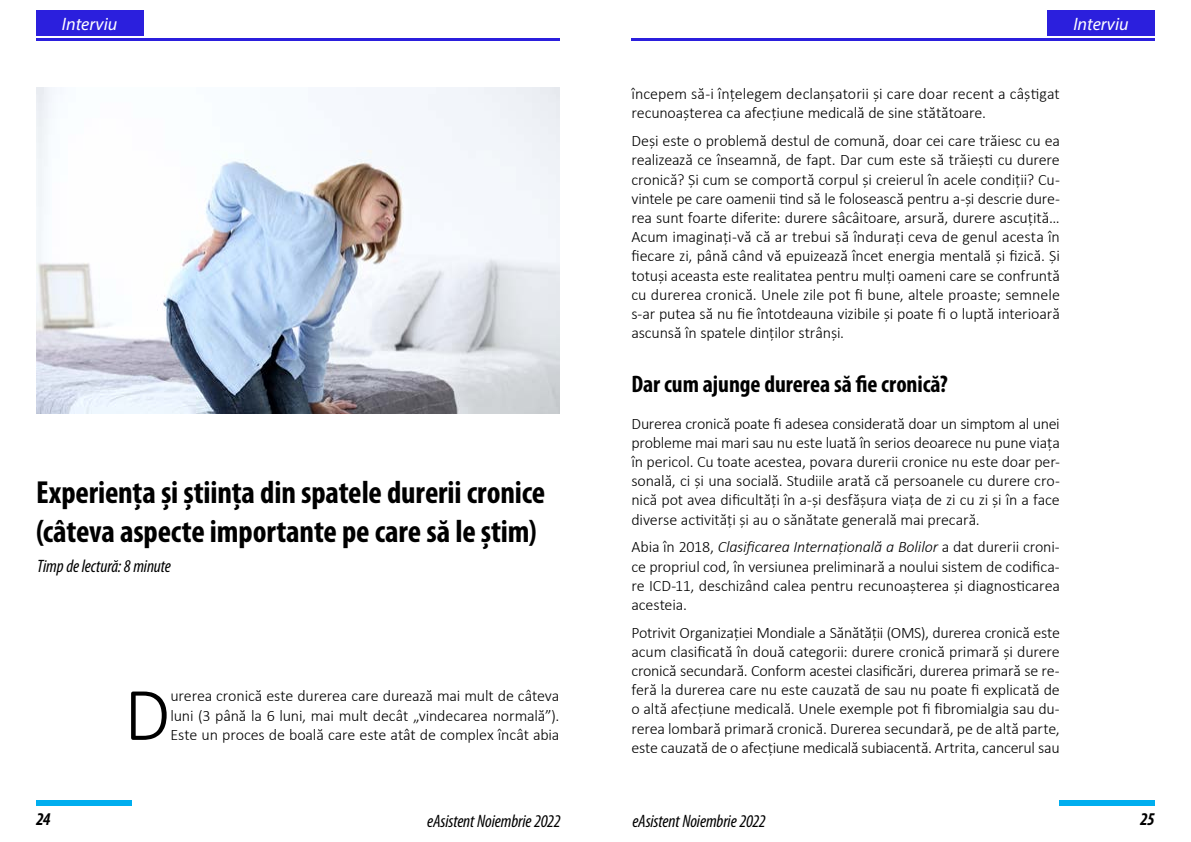
<style>
.page{position:relative;width:1191px;height:842px;background:#fff}
.page>*{position:absolute;margin:0;border:0;box-sizing:border-box;transform-origin:0 0}
.t1{font:300 76.5px "Calibri";color:#000}
.t2{font:700 condensed 32px/38.4px "Myriad Pro";letter-spacing:-.005em;color:#000}
.t3{font:700 condensed 24px "Myriad Pro";color:#000}
.t4{font:italic condensed 18px "Myriad Pro";letter-spacing:-.01em;color:#000}
.t5{font:italic 18px "Myriad Pro";color:#fff}
.t6{font:italic 700 condensed 18px "Myriad Pro";color:#000}
.t7{font:300 16px/19.2px "Calibri";letter-spacing:-.01em;color:#000;text-align:justify}
.s1{font-style:italic}
</style>
<div class="page">
<div style="left:36px;top:800px;width:95px;height:6px;background:#00aeef"></div>
<div style="left:1059px;top:800px;width:96px;height:6px;background:#00aeef"></div>
<div style="left:36px;top:11px;width:107px;height:25px;background:#2b1fdd"></div>
<hr style="left:36px;top:38px;width:523px;height:2px;background:#2b1fdd">
<hr style="left:631px;top:38px;width:524px;height:2px;background:#2b1fdd">
<div style="left:1047px;top:11px;width:107px;height:25px;background:#2b1fdd"></div>
<img style="left:36px;top:87px;width:523px;height:327px">
<p class="t5" style="left:62px;top:13px;width:57px">Interviu</p>
<p class="t5" style="left:1073px;top:13px;width:57px">Interviu</p>
<h2 class="t2" style="left:36px;top:473px;width:511px">Experiența și știința din spatele durerii cronice (câteva aspecte importante pe care să le știm)</h2>
<p class="t4" style="left:37px;top:555px;width:135px">Timp de lectură: 8 minute</p>
<h1 class="t1" style="left:124px;top:667px;width:48px">D</h1>
<p class="t7" style="left:170px;top:686px;width:390px">urerea cronică este durerea care durează mai mult de câteva luni (3 până la 6 luni, mai mult decât „vindecarea normală”).<br>Este un proces de boală care este atât de complex încât abia</p>
<p class="t7" style="left:631px;top:84px;width:430px">începem să-i înțelegem declanșatorii și care doar recent a câștigat recunoașterea ca afecțiune medicală de sine stătătoare.</p>
<p class="t7" style="left:631px;top:131px;width:430px">Deși este o problemă destul de comună, doar cei care trăiesc cu ea realizează ce înseamnă, de fapt. Dar cum este să trăiești cu durere cronică? Și cum se comportă corpul și creierul în acele condiții? Cu&shy;vintele pe care oamenii tind să le folosească pentru a-și descrie dure&shy;rea sunt foarte diferite: durere sâcâitoare, arsură, durere ascuțită...<br>Acum imaginați-vă că ar trebui să îndurați ceva de genul acesta în fiecare zi, până când vă epuizează încet energia mentală și fizică. Și totuși aceasta este realitatea pentru mulți oameni care se confruntă cu durerea cronică. Unele zile pot fi bune, altele proaste; semnele s-ar putea să nu fie întotdeauna vizibile și poate fi o luptă interioară ascunsă în spatele dinților strânși.</p>
<h3 class="t3" style="left:631px;top:369px;width:318px">Dar cum ajunge durerea să fie cronică?</h3>
<p class="t7" style="left:631px;top:414px;width:430px">Durerea cronică poate fi adesea considerată doar un simptom al unei probleme mai mari sau nu este luată în serios deoarece nu pune viața în pericol. Cu toate acestea, povara durerii cronice nu este doar per&shy;sonală, ci și una socială. Studiile arată că persoanele cu durere cro&shy;nică pot avea dificultăți în a-și desfășura viața de zi cu zi și în a face diverse activități și au o sănătate generală mai precară.</p>
<p class="t7" style="left:631px;top:537px;width:430px">Abia în 2018, <span class="s1">Clasificarea Internațională a Bolilor</span> a dat durerii croni&shy;ce propriul cod, în versiunea preliminară a noului sistem de codifica&shy;re ICD-11, deschizând calea pentru recunoașterea și diagnosticarea acesteia.</p>
<p class="t7" style="left:631px;top:623px;width:430px">Potrivit Organizației Mondiale a Sănătății (OMS), durerea cronică este acum clasificată în două categorii: durere cronică primară și durere cronică secundară. Conform acestei clasificări, durerea primară se re&shy;feră la durerea care nu este cauzată de sau nu poate fi explicată de o altă afecțiune medicală. Unele exemple pot fi fibromialgia sau du&shy;rerea lombară primară cronică. Durerea secundară, pe de altă parte, este cauzată de o afecțiune medicală subiacentă. Artrita, cancerul sau</p>
<p class="t6" style="left:36px;top:808px;width:16px">24</p>
<p class="t4" style="left:427px;top:810px;width:135px">eAsistent Noiembrie 2022</p>
<p class="t4" style="left:632px;top:810px;width:135px">eAsistent Noiembrie 2022</p>
<p class="t6" style="left:1140px;top:808px;width:16px">25</p>
</div>
